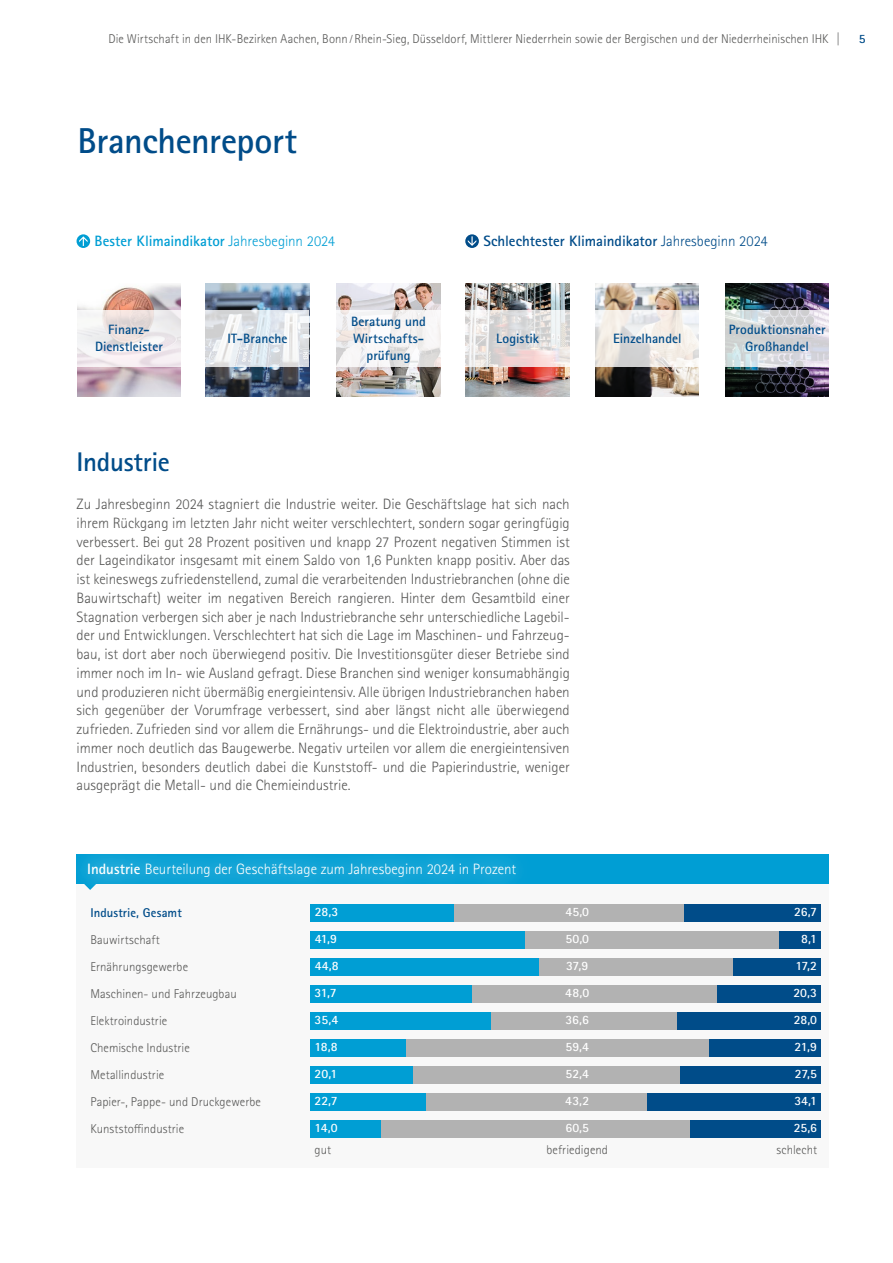
<style>
.page{position:relative;width:893px;height:1263px;background:#fff}
.page>*{position:absolute;margin:0;border:0;box-sizing:border-box;transform-origin:0 0}
.t1{font:700 36px "Rotis Sans Serif Pro";letter-spacing:-.01em;color:#004c89}
.t2{font:700 27px "Rotis Sans Serif Pro";letter-spacing:-.015em;color:#004c89}
.t3{font:300 15px/18.8px "Rotis Sans Serif Pro";letter-spacing:-.005em;color:#575756;text-align:justify}
.t4{font:300 15px "Rotis Sans Serif Pro";color:#fff}
.t5{font:700 15px "Rotis Sans Serif Pro";color:#004c89}
.t6{font:700 15px "Rotis Sans Serif Pro";color:#009ed4}
.t7{font:700 13.5px/17.2px "Rotis Sans Serif Pro";letter-spacing:.005em;color:#004c89;text-align:center}
.t8{font:300 12.75px/27px "Rotis Sans Serif Pro";letter-spacing:.005em;color:#575756}
.t9{font:700 12.75px "Rotis Sans Serif Pro";letter-spacing:-.01em;color:#fff}
.t10{font:700 12.75px "Rotis Sans Serif Pro";letter-spacing:.005em;color:#004c89}
.s1{font-weight:300}
.s2{font-weight:700}
</style>
<div class="page">
<div style="left:77px;top:884px;width:752px;height:283px;background:#f8f8f8"></div>
<div style="left:646px;top:1093px;width:175px;height:18px;background:#004c89"></div>
<div style="left:425px;top:1093px;width:221px;height:18px;background:#b2b2b2"></div>
<div style="left:310px;top:1093px;width:116px;height:18px;background:#009ed4"></div>
<img style="left:336px;top:283px;width:105px;height:114px">
<svg style="left:336px;top:310px;width:105px;height:56px;fill:#f5f3f4"></svg>
<div style="left:779px;top:931px;width:42px;height:17px;background:#004c89"></div>
<div style="left:524px;top:931px;width:255px;height:17px;background:#b2b2b2"></div>
<div style="left:310px;top:931px;width:215px;height:17px;background:#009ed4"></div>
<div style="left:716px;top:985px;width:105px;height:17px;background:#004c89"></div>
<div style="left:472px;top:985px;width:245px;height:17px;background:#b2b2b2"></div>
<div style="left:310px;top:985px;width:162px;height:17px;background:#009ed4"></div>
<div style="left:676px;top:1012px;width:145px;height:17px;background:#004c89"></div>
<div style="left:491px;top:1012px;width:186px;height:17px;background:#b2b2b2"></div>
<div style="left:310px;top:1012px;width:181px;height:17px;background:#009ed4"></div>
<div style="left:679px;top:1066px;width:142px;height:17px;background:#004c89"></div>
<div style="left:412px;top:1066px;width:268px;height:17px;background:#b2b2b2"></div>
<div style="left:310px;top:1066px;width:102px;height:17px;background:#009ed4"></div>
<div style="left:732px;top:958px;width:89px;height:17px;background:#004c89"></div>
<div style="left:539px;top:958px;width:193px;height:17px;background:#b2b2b2"></div>
<div style="left:310px;top:958px;width:229px;height:17px;background:#009ed4"></div>
<div style="left:689px;top:1121px;width:132px;height:17px;background:#004c89"></div>
<div style="left:380px;top:1121px;width:310px;height:17px;background:#b2b2b2"></div>
<div style="left:311px;top:1121px;width:70px;height:17px;background:#009ed4"></div>
<div style="left:708px;top:1039px;width:113px;height:17px;background:#004c89"></div>
<div style="left:405px;top:1039px;width:303px;height:17px;background:#b2b2b2"></div>
<div style="left:310px;top:1039px;width:96px;height:17px;background:#009ed4"></div>
<img style="left:206px;top:283px;width:103px;height:114px">
<svg style="left:206px;top:310px;width:103px;height:56px"></svg>
<img style="left:596px;top:283px;width:103px;height:114px">
<svg style="left:596px;top:310px;width:103px;height:56px;fill:#f2ece6"></svg>
<img style="left:466px;top:283px;width:104px;height:114px">
<svg style="left:466px;top:310px;width:104px;height:56px;background:#e4dede"></svg>
<img style="left:77px;top:284px;width:104px;height:113px">
<svg style="left:77px;top:310px;width:104px;height:56px"></svg>
<svg style="left:465px;top:234px;width:14px;height:14px"></svg>
<svg style="left:468px;top:236px;width:8px;height:10px"></svg>
<svg style="left:77px;top:234px;width:13px;height:14px"></svg>
<svg style="left:79px;top:236px;width:9px;height:10px"></svg>
<div style="left:453px;top:904px;width:231px;height:17px;background:#b2b2b2"></div>
<div style="left:310px;top:904px;width:144px;height:17px;background:#009ed4"></div>
<div style="left:684px;top:904px;width:137px;height:17px;background:#004c89"></div>
<img style="left:725px;top:283px;width:104px;height:114px">
<svg style="left:725px;top:310px;width:104px;height:56px;background:#d6d8dc"></svg>
<div style="left:77px;top:854px;width:752px;height:30px;background:#009ed4"></div>
<div style="left:62px;top:837px;width:477px;height:65px;background:#fff"></div>
<div style="left:69px;top:845px;width:464px;height:50px;background:#fff;opacity:.75"></div>
<p class="t8" style="left:108px;top:25px;width:733px">Die Wirtschaft in den IHK-Bezirken Aachen, Bonn /Rhein-Sieg, Düsseldorf, Mittlerer Niederrhein sowie der Bergischen und der Niederrheinischen IHK |</p>
<p class="t10" style="left:859px;top:30px;width:8px">5</p>
<h1 class="t1" style="left:77px;top:118px;width:221px">Branchenreport</h1>
<p class="t6" style="left:95px;top:232px;width:242px">Bester Klimaindikator <span class="s1">Jahresbeginn 2024</span></p>
<p class="t5" style="left:483px;top:232px;width:286px">Schlechtester Klimaindikator <span class="s1">Jahresbeginn 2024</span></p>
<p class="t7" style="left:95px;top:321px;width:69px">Finanz-<br>Dienstleister</p>
<p class="t7" style="left:351px;top:312px;width:76px">Beratung und<br>Wirtschafts&shy;prüfung</p>
<p class="t7" style="left:227px;top:329px;width:61px">IT-Branche</p>
<p class="t7" style="left:496px;top:329px;width:44px">Logistik</p>
<p class="t7" style="left:613px;top:329px;width:70px">Einzelhandel</p>
<h2 class="t2" style="left:77px;top:445px;width:95px">Industrie</h2>
<p class="t3" style="left:77px;top:495px;width:495px">Zu Jahresbeginn 2024 stagniert die Industrie weiter. Die Geschäftslage hat sich nach ihrem Rückgang im letzten Jahr nicht weiter verschlechtert, sondern sogar geringfügig verbessert. Bei gut 28 Prozent positiven und knapp 27 Prozent negativen Stimmen ist der Lageindikator insgesamt mit einem Saldo von 1,6 Punkten knapp positiv. Aber das ist keineswegs zufriedenstellend, zumal die verarbeitenden Industriebranchen (ohne die Bauwirtschaft) weiter im negativen Bereich rangieren. Hinter dem Gesamtbild einer Stagnation verbergen sich aber je nach Industriebranche sehr unterschiedliche Lagebil&shy;der und Entwicklungen. Verschlechtert hat sich die Lage im Maschinen- und Fahrzeug&shy;bau, ist dort aber noch überwiegend positiv. Die Investitionsgüter dieser Betriebe sind immer noch im In- wie Ausland gefragt. Diese Branchen sind weniger konsumabhängig und produzieren nicht übermäßig energieintensiv. Alle übrigen Industriebranchen haben sich gegenüber der Vorumfrage verbessert, sind aber längst nicht alle überwiegend zufrieden. Zufrieden sind vor allem die Ernährungs- und die Elektroindustrie, aber auch immer noch deutlich das Baugewerbe. Negativ urteilen vor allem die energieintensiven Industrien, besonders deutlich dabei die Kunststoff- und die Papierindustrie, weniger ausgeprägt die Metall- und die Chemieindustrie.</p>
<p class="t4" style="left:87px;top:861px;width:430px"><span class="s2">Industrie</span> Beurteilung der Geschäftslage zum Jahresbeginn 2024 in Prozent</p>
<p class="t7" style="left:729px;top:321px;width:98px">Produktionsnaher<br>Großhandel</p>
<p class="t10" style="left:90px;top:905px;width:93px">Industrie, Gesamt</p>
<p class="t8" style="left:90px;top:926px;width:172px">Bauwirtschaft<br>Ernährungsgewerbe<br>Maschinen- und Fahrzeugbau<br>Elektroindustrie<br>Chemische Industrie<br>Metallindustrie<br>Papier-, Pappe- und Druckgewerbe<br>Kunststoffindustrie</p>
<p class="t9" style="left:315px;top:904px;width:25px">28,3</p>
<p class="t9" style="left:565px;top:904px;width:25px">45,0</p>
<p class="t9" style="left:794px;top:904px;width:25px">26,7</p>
<p class="t9" style="left:315px;top:931px;width:24px">41,9</p>
<p class="t9" style="left:565px;top:931px;width:25px">50,0</p>
<p class="t9" style="left:801px;top:931px;width:17px">8,1</p>
<p class="t9" style="left:315px;top:958px;width:26px">44,8</p>
<p class="t9" style="left:566px;top:958px;width:24px">37,9</p>
<p class="t9" style="left:795px;top:958px;width:23px">17,2</p>
<p class="t9" style="left:315px;top:985px;width:24px">31,7</p>
<p class="t9" style="left:565px;top:985px;width:25px">48,0</p>
<p class="t9" style="left:793px;top:985px;width:25px">20,3</p>
<p class="t9" style="left:315px;top:1012px;width:25px">35,4</p>
<p class="t9" style="left:565px;top:1012px;width:25px">36,6</p>
<p class="t9" style="left:794px;top:1012px;width:25px">28,0</p>
<p class="t9" style="left:315px;top:1039px;width:25px">18,8</p>
<p class="t9" style="left:565px;top:1039px;width:25px">59,4</p>
<p class="t9" style="left:794px;top:1039px;width:24px">21,9</p>
<p class="t9" style="left:315px;top:1066px;width:24px">20,1</p>
<p class="t9" style="left:565px;top:1066px;width:25px">52,4</p>
<p class="t9" style="left:795px;top:1066px;width:24px">27,5</p>
<p class="t9" style="left:315px;top:1093px;width:25px">22,7</p>
<p class="t9" style="left:565px;top:1093px;width:25px">43,2</p>
<p class="t9" style="left:794px;top:1093px;width:24px">34,1</p>
<p class="t9" style="left:315px;top:1120px;width:24px">14,0</p>
<p class="t9" style="left:565px;top:1120px;width:25px">60,5</p>
<p class="t9" style="left:794px;top:1120px;width:25px">25,6</p>
<p class="t8" style="left:315px;top:1137px;width:18px">gut</p>
<p class="t8" style="left:546px;top:1137px;width:63px">befriedigend</p>
<p class="t8" style="left:776px;top:1137px;width:42px">schlecht</p>
</div>
